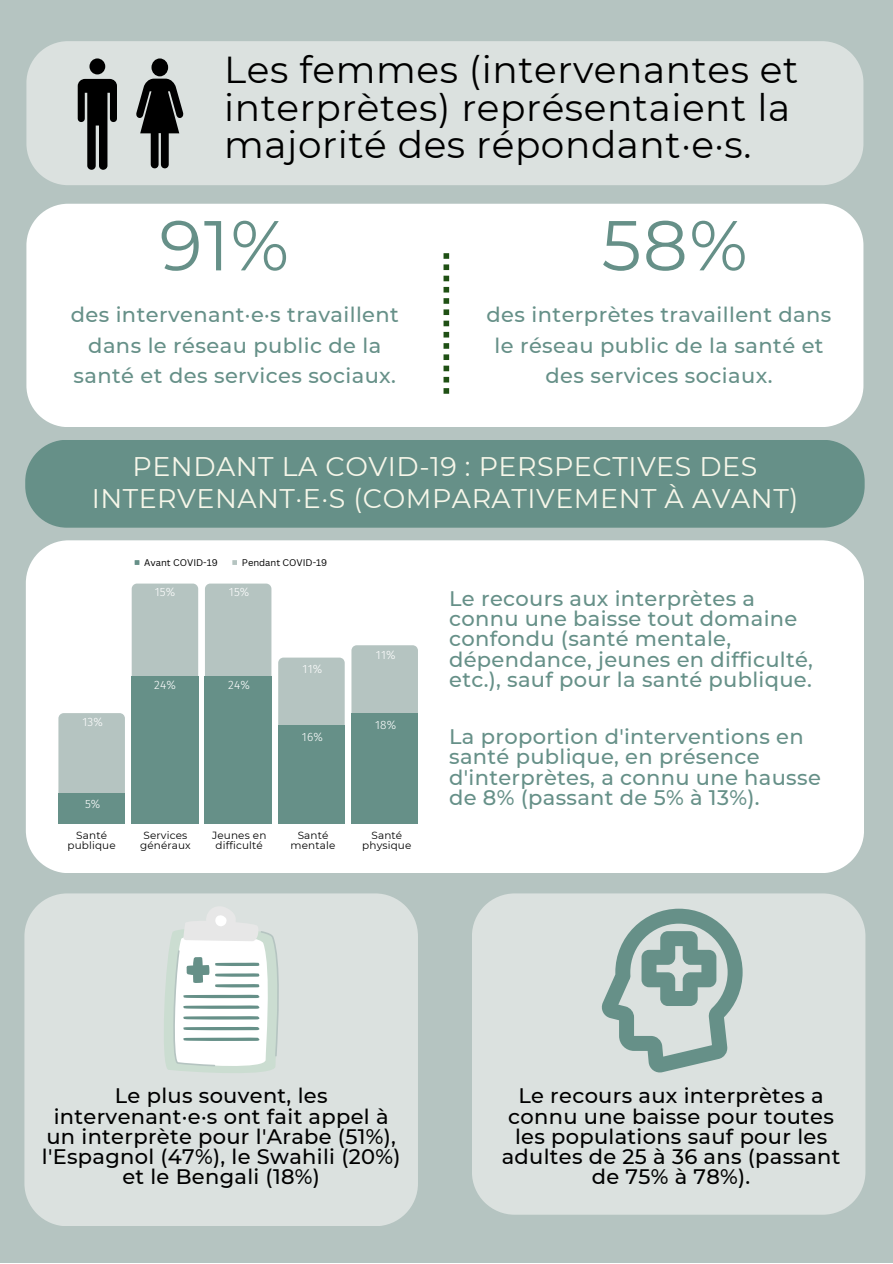
<style>
.page{position:relative;width:893px;height:1264px;background:#fff}
.page>*{position:absolute;margin:0;border:0;box-sizing:border-box;transform-origin:0 0}
.t1{font:70.5px "Montserrat";color:#669088}
.t2{font:37.5px/37px "Montserrat";letter-spacing:.015em;color:#000}
.t3{font:26.85px/32.5px "Montserrat";letter-spacing:.02em;color:#f6f6e9;text-align:center}
.t4{font:500 21px/20.2px "Montserrat";letter-spacing:.015em;color:#669088}
.t5{font:500 21px/20.2px "Montserrat";letter-spacing:.015em;color:#000;text-align:center}
.t6{font:300 11.85px "Fira Sans";letter-spacing:.015em;color:#fff}
.t7{font:10.35px/10.4px "Montserrat";letter-spacing:.015em;color:#000;text-align:center}
.t8{font:9.45px "Canva Sans";color:#000}
</style>
<div class="page">
<div style="left:0;top:0;width:892px;height:1262px;background:#b5c4c1"></div>
<div style="left:25px;top:440px;width:839px;height:87px;background:#669088;border-radius:42px"></div>
<div style="left:26px;top:540px;width:838px;height:333px;background:#fff"></div>
<div style="left:26px;top:41px;width:837px;height:144px;background:#dbe1df"></div>
<svg style="left:78px;top:58px;width:39px;height:112px;background:#5d5f5f"></svg>
<div style="left:151px;top:58px;width:17px;height:18px;background:#000;border-radius:50%"></div>
<svg style="left:135px;top:79px;width:49px;height:91px;background:#636565"></svg>
<div style="left:26px;top:204px;width:837px;height:223px;background:#fff"></div>
<svg style="left:443px;top:253px;width:6px;height:141px"></svg>
<div style="left:24px;top:893px;width:394px;height:333px;background:#dbe1df"></div>
<svg style="left:159px;top:905px;width:124px;height:172px;background:#dde5e2"></svg>
<div style="left:472px;top:893px;width:393px;height:321px;background:#dbe1df"></div>
<svg style="left:600px;top:908px;width:142px;height:165px;background:#a7bdb9"></svg>
<svg style="left:135px;top:560px;width:4px;height:5px"></svg>
<svg style="left:232px;top:560px;width:5px;height:5px"></svg>
<svg style="left:58px;top:713px;width:67px;height:80px"></svg>
<svg style="left:132px;top:583px;width:66px;height:93px"></svg>
<svg style="left:205px;top:583px;width:66px;height:93px"></svg>
<svg style="left:278px;top:657px;width:67px;height:6px"></svg>
<svg style="left:351px;top:645px;width:67px;height:5px"></svg>
<div style="left:58px;top:793px;width:67px;height:31px;background:#669088"></div>
<div style="left:132px;top:676px;width:66px;height:148px;background:#669088"></div>
<div style="left:205px;top:676px;width:66px;height:148px;background:#669088"></div>
<div style="left:278px;top:725px;width:67px;height:99px;background:#669088"></div>
<div style="left:351px;top:713px;width:67px;height:111px;background:#669088"></div>
<p class="t2" style="left:224px;top:51px;width:575px">Les femmes (intervenantes et interprètes) représentaient la majorité des répondant·e·s.</p>
<p class="t1" style="left:159px;top:202px;width:131px">91%</p>
<p class="t4" style="left:71px;top:300px;width:330px;line-height:30.3px;text-align:center">des intervenant·e·s travaillent dans le réseau public de la santé et des services sociaux.</p>
<p class="t1" style="left:601px;top:202px;width:147px">58%</p>
<p class="t4" style="left:486px;top:300px;width:346px;line-height:30.3px;text-align:center">des interprètes travaillent dans le réseau public de la santé et des services sociaux.</p>
<p class="t3" style="left:92px;top:450px;width:708px">PENDANT LA COVID-19 : PERSPECTIVES DES<br>INTERVENANT·E·S (COMPARATIVEMENT À AVANT)</p>
<p class="t8" style="left:144px;top:556px;width:75px">Avant COVID-19</p>
<p class="t8" style="left:242px;top:556px;width:87px">Pendant COVID-19</p>
<p class="t6" style="left:82px;top:715px;width:22px">13%</p>
<p class="t6" style="left:85px;top:797px;width:17px">5%</p>
<p class="t6" style="left:155px;top:584px;width:22px">15%</p>
<p class="t6" style="left:154px;top:678px;width:23px">24%</p>
<p class="t6" style="left:229px;top:584px;width:22px">15%</p>
<p class="t6" style="left:228px;top:678px;width:23px">24%</p>
<p class="t6" style="left:302px;top:662px;width:21px">11%</p>
<p class="t6" style="left:302px;top:729px;width:22px">16%</p>
<p class="t6" style="left:376px;top:648px;width:21px">11%</p>
<p class="t6" style="left:375px;top:718px;width:23px">18%</p>
<p class="t7" style="left:68px;top:830px;width:50px">Santé publique</p>
<p class="t7" style="left:140px;top:830px;width:52px">Services généraux</p>
<p class="t7" style="left:212px;top:830px;width:56px">Jeunes en difficulté</p>
<p class="t7" style="left:290px;top:830px;width:46px">Santé mentale</p>
<p class="t7" style="left:362px;top:830px;width:51px">Santé physique</p>
<p class="t4" style="left:449px;top:588px;width:365px">Le recours aux interprètes a connu une baisse tout domaine confondu (santé mentale, dépendance, jeunes en difficulté, etc.), sauf pour la santé publique.</p>
<p class="t4" style="left:449px;top:726px;width:373px">La proportion d'interventions en santé publique, en présence d'interprètes, a connu une hausse de 8% (passant de 5% à 13%).</p>
<p class="t5" style="left:42px;top:1085px;width:360px">Le plus souvent, les intervenant·e·s ont fait appel à un interprète pour l'Arabe (51%), l'Espagnol (47%), le Swahili (20%) et le Bengali (18%)</p>
<p class="t5" style="left:501px;top:1085px;width:340px">Le recours aux interprètes a connu une baisse pour toutes les populations sauf pour les adultes de 25 à 36 ans (passant de 75% à 78%).</p>
</div>
